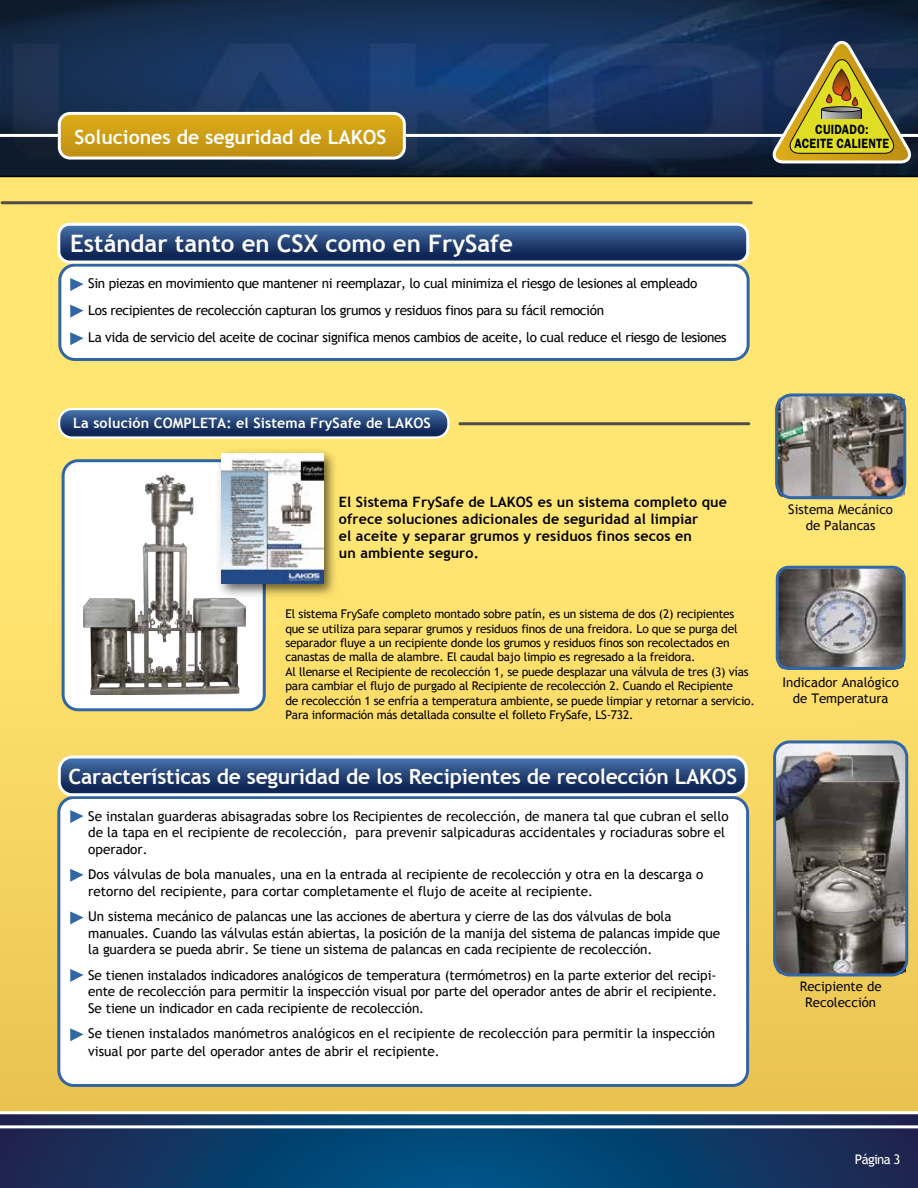
<style>
.page{position:relative;width:918px;height:1188px;background:#fff}
.page>*{position:absolute;margin:0;border:0;box-sizing:border-box;transform-origin:0 0}
.t1{font:700 24px "Trebuchet MS";color:#fdfdfe}
.t2{font:700 21px "Trebuchet MS";letter-spacing:-.01em;color:#fdfdfe}
.t3{font:700 19.5px "Trebuchet MS";color:#fff}
.t4{font:700 14.25px/17.1px "Trebuchet MS";letter-spacing:.01em;color:#000}
.t5{font:700 14.25px "Trebuchet MS";letter-spacing:.01em;color:#fff}
.t6{font:13.5px/16.5px "Trebuchet MS";letter-spacing:-.01em;color:#000}
.t7{font:600 13.5px/13.5px "Franklin Gothic";letter-spacing:.015em;color:#000;text-align:center;scale:.85 1}
.t8{font:13.2px/15.9px "Trebuchet MS";color:#090605;text-align:center}
.t9{font:13.2px "Trebuchet MS";letter-spacing:-.045em;color:#fff}
.t10{font:12px/14.4px "Trebuchet MS";letter-spacing:-.02em;color:#000}
</style>
<div class="page">
<div style="left:0;top:167px;width:918px;height:944px;background:linear-gradient(to bottom,#ffed79,#eec957)"></div>
<hr style="left:0;top:176px;width:918px;height:1px;background:#000">
<svg style="left:0;top:0;width:918px;height:176px;background:#173055"></svg>
<hr style="left:0;top:134px;width:918px;height:3px;background:#fff">
<svg style="left:59px;top:113px;width:345px;height:45px;background:#cd9d16"></svg>
<div style="left:58px;top:112px;width:348px;height:48px;border:3px solid #fff;border-radius:11px"></div>
<svg style="left:59px;top:409px;width:389px;height:29px;background:#284678"></svg>
<div style="left:58px;top:408px;width:392px;height:31px;border:2px solid #fff;border-radius:13px"></div>
<hr style="left:2px;top:201px;width:749px;height:3px;background:#524b4d">
<hr style="left:460px;top:422px;width:289px;height:3px;background:#524b4d">
<svg style="left:0;top:1111px;width:918px;height:77px;background:#17446f"></svg>
<hr style="left:0;top:1125px;width:918px;height:3px;background:#fff">
<div style="left:63px;top:461px;width:201px;height:249px;background:#fff;border-radius:15px"></div>
<div style="left:62px;top:459px;width:204px;height:252px;border:3px solid #3165a6;border-radius:15px"></div>
<svg style="left:772px;top:41px;width:144px;height:124px;background:#7e7c46"></svg>
<img style="left:776px;top:744px;width:129px;height:229px">
<div style="left:773px;top:740px;width:135px;height:236px;border:3px solid #3267a6;border-radius:15px"></div>
<img style="left:778px;top:397px;width:126px;height:99px">
<div style="left:775px;top:393px;width:131px;height:106px;border:3px solid #3165a6;border-radius:15px"></div>
<img style="left:779px;top:568px;width:125px;height:100px">
<div style="left:776px;top:566px;width:130px;height:104px;border:3px solid #3267a6;border-radius:11px"></div>
<div style="left:60px;top:265px;width:688px;height:94px;background:#fff;border-radius:15px"></div>
<div style="left:58px;top:264px;width:692px;height:97px;border:3px solid #3165a6;border-radius:15px"></div>
<svg style="left:70px;top:278px;width:14px;height:13px"></svg>
<svg style="left:70px;top:305px;width:14px;height:13px"></svg>
<svg style="left:70px;top:332px;width:14px;height:13px"></svg>
<div style="left:59px;top:797px;width:689px;height:288px;background:#fff;border-radius:15px"></div>
<div style="left:57px;top:796px;width:692px;height:291px;border:3px solid #3165a6;border-radius:15px"></div>
<svg style="left:70px;top:911px;width:14px;height:13px"></svg>
<svg style="left:70px;top:969px;width:14px;height:13px"></svg>
<svg style="left:70px;top:1028px;width:14px;height:13px"></svg>
<svg style="left:70px;top:869px;width:14px;height:13px"></svg>
<svg style="left:70px;top:810px;width:14px;height:13px"></svg>
<svg style="left:59px;top:757px;width:687px;height:38px;background:#264679"></svg>
<div style="left:58px;top:755px;width:690px;height:41px;border:3px solid #fff;border-radius:13px"></div>
<svg style="left:59px;top:224px;width:689px;height:38px;background:#254477"></svg>
<div style="left:57px;top:223px;width:692px;height:41px;border:3px solid #fff;border-radius:11px"></div>
<img style="left:84px;top:474px;width:162px;height:221px">
<img style="left:213px;top:445px;width:129px;height:157px">
<img style="left:222px;top:453px;width:101px;height:131px">
<h3 class="t3" style="left:75px;top:125px;width:313px">Soluciones de seguridad de LAKOS</h3>
<p class="t7" style="left:795px;top:123px;width:113px">CUIDADO:<br>ACEITE CALIENTE</p>
<h1 class="t1" style="left:70px;top:228px;width:444px">Estándar tanto en CSX como en FrySafe</h1>
<p class="t6" style="left:88px;top:270px;width:640px;line-height:27px">Sin piezas en movimiento que mantener ni reemplazar, lo cual minimiza el riesgo de lesiones al empleado<br>Los recipientes de recolección capturan los grumos y residuos finos para su fácil remoción<br>La vida de servicio del aceite de cocinar significa menos cambios de aceite, lo cual reduce el riesgo de lesiones</p>
<p class="t5" style="left:73px;top:415px;width:359px">La solución COMPLETA: el Sistema FrySafe de LAKOS</p>
<p class="t4" style="left:339px;top:493px;width:390px">El Sistema FrySafe de LAKOS es un sistema completo que ofrece soluciones adicionales de seguridad al limpiar<br>el aceite y separar grumos y residuos finos secos en<br>un ambiente seguro.</p>
<p class="t10" style="left:285px;top:607px;width:471px">El sistema FrySafe completo montado sobre patín, es un sistema de dos (2) recipientes que se utiliza para separar grumos y residuos finos de una freidora. Lo que se purga del separador fluye a un recipiente donde los grumos y residuos finos son recolectados en canastas de malla de alambre. El caudal bajo limpio es regresado a la freidora.<br>Al llenarse el Recipiente de recolección 1, se puede desplazar una válvula de tres (3) vías para cambiar el flujo de purgado al Recipiente de recolección 2. Cuando el Recipiente<br>de recolección 1 se enfría a temperatura ambiente, se puede limpiar y retornar a servicio.<br>Para información más detallada consulte el folleto FrySafe, LS-732.</p>
<h2 class="t2" style="left:69px;top:764px;width:670px">Características de seguridad de los Recipientes de recolección LAKOS</h2>
<p class="t6" style="left:88px;top:808px;width:642px">Se instalan guarderas abisagradas sobre los Recipientes de recolección, de manera tal que cubran el sello de la tapa en el recipiente de recolección, para prevenir salpicaduras accidentales y rociaduras sobre el operador.</p>
<p class="t6" style="left:88px;top:866px;width:617px">Dos válvulas de bola manuales, una en la entrada al recipiente de recolección y otra en la descarga o retorno del recipiente, para cortar completamente el flujo de aceite al recipiente.</p>
<p class="t6" style="left:88px;top:908px;width:633px">Un sistema mecánico de palancas une las acciones de abertura y cierre de las dos válvulas de bola manuales. Cuando las válvulas están abiertas, la posición de la manija del sistema de palancas impide que la guardera se pueda abrir. Se tiene un sistema de palancas en cada recipiente de recolección.</p>
<p class="t6" style="left:88px;top:967px;width:630px;text-align:justify">Se tienen instalados indicadores analógicos de temperatura (termómetros) en la parte exterior del recipi&shy;ente de recolección para permitir la inspección visual por parte del operador antes de abrir el recipiente.<br>Se tiene un indicador en cada recipiente de recolección.</p>
<p class="t6" style="left:88px;top:1025px;width:629px;line-height:18px">Se tienen instalados manómetros analógicos en el recipiente de recolección para permitir la inspección visual por parte del operador antes de abrir el recipiente.</p>
<p class="t8" style="left:788px;top:502px;width:106px">Sistema Mecánico de Palancas</p>
<p class="t8" style="left:783px;top:675px;width:118px">Indicador Analógico de Temperatura</p>
<p class="t8" style="left:800px;top:979px;width:83px">Recipiente de<br>Recolección</p>
<p class="t9" style="left:855px;top:1151px;width:47px">Página 3</p>
</div>
